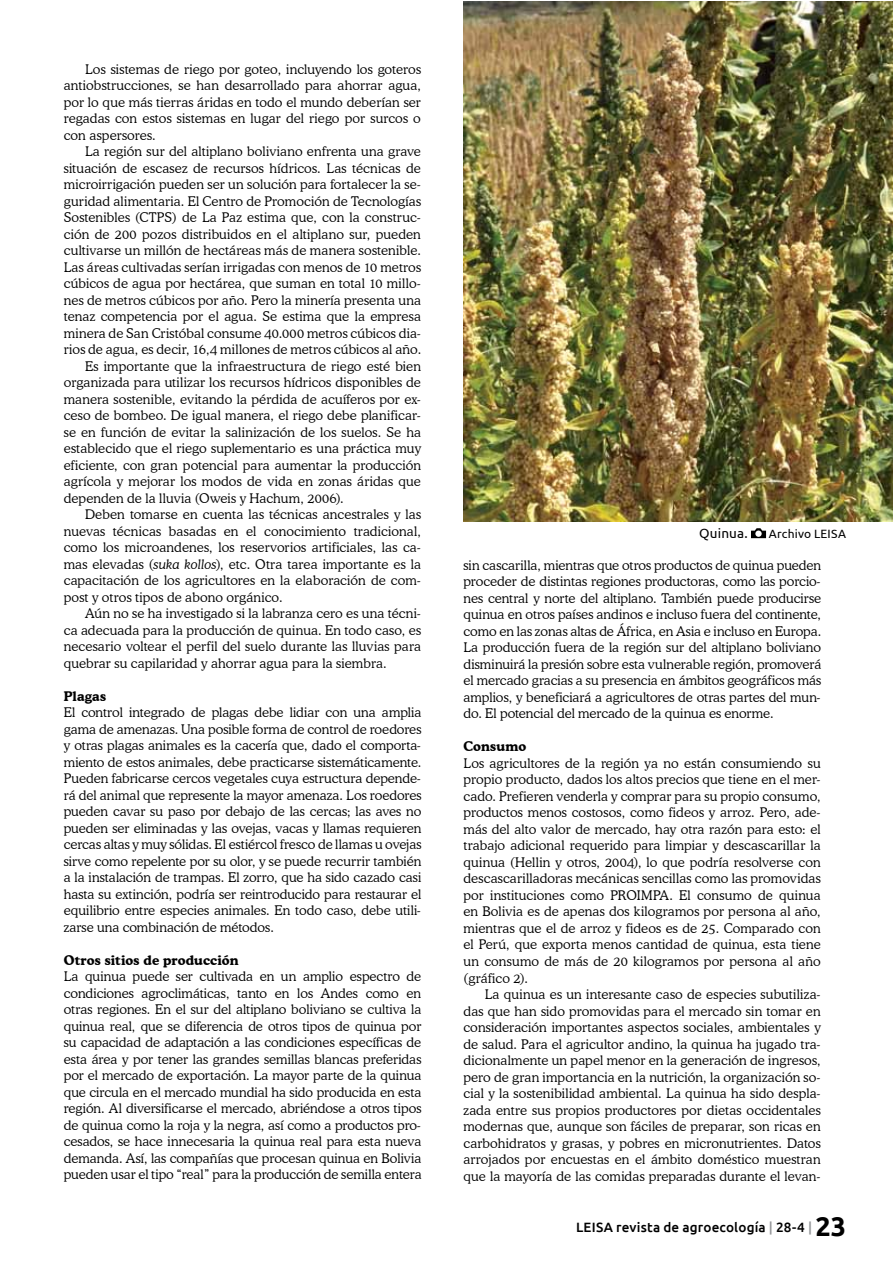
<style>
.page{position:relative;width:893px;height:1263px;background:#fff}
.page>*{position:absolute;margin:0;border:0;box-sizing:border-box;transform-origin:0 0}
.t1{font:500 13.5px "Ubuntu";letter-spacing:.01em;color:#000}
.t2{font:13.5px "Ubuntu";letter-spacing:.01em;color:#000}
.t3{font:300 13.2px/16.5px "Cooper BT";letter-spacing:.01em;color:#000;text-align:justify}
.t4{font:700 13.2px "Cooper BT";letter-spacing:.015em;color:#000}
.t5{font:12px "Ubuntu";letter-spacing:.02em;color:#000}
.s1{font-style:italic}
.s2{color:#939598}
.s3{font-weight:700;font-size:27px}
</style>
<div class="page">
<img style="left:463px;top:1px;width:429px;height:521px">
<svg style="left:751px;top:528px;width:15px;height:10px"></svg>
<p class="t3" style="left:64px;top:61px;width:359px;text-indent:21px">Los sistemas de riego por goteo, incluyendo los goteros antiobstrucciones, se han desarrollado para ahorrar agua, por lo que más tierras áridas en todo el mundo deberían ser regadas con estos sistemas en lugar del riego por surcos o con aspersores.</p>
<p class="t3" style="left:85px;top:143px;width:337px">La región sur del altiplano boliviano enfrenta una grave</p>
<p class="t3" style="left:64px;top:160px;width:359px">situación de escasez de recursos hídricos. Las técnicas de</p>
<p class="t3" style="left:64px;top:176px;width:359px">microirrigación pueden ser un solución para fortalecer la se-</p>
<p class="t3" style="left:64px;top:193px;width:359px">guridad alimentaria. El Centro de Promoción de Tecnologías</p>
<p class="t3" style="left:64px;top:209px;width:359px">Sostenibles (CTPS) de La Paz estima que, con la construc-</p>
<p class="t3" style="left:64px;top:226px;width:359px">ción de 200 pozos distribuidos en el altiplano sur, pueden</p>
<p class="t3" style="left:64px;top:242px;width:359px">cultivarse un millón de hectáreas más de manera sostenible.</p>
<p class="t3" style="left:64px;top:259px;width:359px">Las áreas cultivadas serían irrigadas con menos de 10 metros</p>
<p class="t3" style="left:64px;top:275px;width:359px">cúbicos de agua por hectárea, que suman en total 10 millo-</p>
<p class="t3" style="left:64px;top:292px;width:359px">nes de metros cúbicos por año. Pero la minería presenta una</p>
<p class="t3" style="left:64px;top:308px;width:359px">tenaz competencia por el agua. Se estima que la empresa</p>
<p class="t3" style="left:64px;top:325px;width:359px">minera de San Cristóbal consume 40.000 metros cúbicos dia-</p>
<p class="t3" style="left:64px;top:341px;width:359px">rios de agua, es decir, 16,4 millones de metros cúbicos al año.</p>
<p class="t3" style="left:85px;top:358px;width:337px">Es importante que la infraestructura de riego esté bien</p>
<p class="t3" style="left:64px;top:374px;width:359px">organizada para utilizar los recursos hídricos disponibles de</p>
<p class="t3" style="left:64px;top:391px;width:359px">manera sostenible, evitando la pérdida de acuíferos por ex-</p>
<p class="t3" style="left:64px;top:407px;width:359px">ceso de bombeo. De igual manera, el riego debe planificar-</p>
<p class="t3" style="left:64px;top:424px;width:359px">se en función de evitar la salinización de los suelos. Se ha</p>
<p class="t3" style="left:64px;top:440px;width:359px">establecido que el riego suplementario es una práctica muy</p>
<p class="t3" style="left:64px;top:457px;width:359px">eficiente, con gran potencial para aumentar la producción</p>
<p class="t3" style="left:64px;top:473px;width:359px">agrícola y mejorar los modos de vida en zonas áridas que</p>
<p class="t3" style="left:64px;top:490px;width:281px">dependen de la lluvia (Oweis y Hachum, 2006).</p>
<p class="t3" style="left:85px;top:506px;width:337px">Deben tomarse en cuenta las técnicas ancestrales y las</p>
<p class="t3" style="left:64px;top:523px;width:359px">nuevas técnicas basadas en el conocimiento tradicional,</p>
<p class="t3" style="left:64px;top:539px;width:359px">como los microandenes, los reservorios artificiales, las ca-</p>
<p class="t3" style="left:64px;top:556px;width:359px">mas elevadas (<span class="s1">suka kollos</span>), etc. Otra tarea importante es la</p>
<p class="t3" style="left:64px;top:572px;width:359px">capacitación de los agricultores en la elaboración de com-</p>
<p class="t3" style="left:64px;top:589px;width:220px">post y otros tipos de abono orgánico.</p>
<p class="t3" style="left:85px;top:605px;width:337px">Aún no se ha investigado si la labranza cero es una técni-</p>
<p class="t3" style="left:64px;top:622px;width:359px">ca adecuada para la producción de quinua. En todo caso, es</p>
<p class="t3" style="left:64px;top:638px;width:359px">necesario voltear el perfil del suelo durante las lluvias para</p>
<p class="t3" style="left:64px;top:655px;width:324px">quebrar su capilaridad y ahorrar agua para la siembra.</p>
<p class="t4" style="left:64px;top:688px;width:44px">Plagas</p>
<p class="t3" style="left:64px;top:704px;width:359px">El control integrado de plagas debe lidiar con una amplia gama de amenazas. Una posible forma de control de roedores y otras plagas animales es la cacería que, dado el comporta&shy;miento de estos animales, debe practicarse sistemáticamente.<br>Pueden fabricarse cercos vegetales cuya estructura depende&shy;rá del animal que represente la mayor amenaza. Los roedores pueden cavar su paso por debajo de las cercas; las aves no pueden ser eliminadas y las ovejas, vacas y llamas requieren cercas altas y muy sólidas. El estiércol fresco de llamas u ovejas sirve como repelente por su olor, y se puede recurrir también a la instalación de trampas. El zorro, que ha sido cazado casi hasta su extinción, podría ser reintroducido para restaurar el equilibrio entre especies animales. En todo caso, debe utili&shy;zarse una combinación de métodos.</p>
<p class="t4" style="left:64px;top:952px;width:176px">Otros sitios de producción</p>
<p class="t3" style="left:64px;top:968px;width:359px">La quinua puede ser cultivada en un amplio espectro de condiciones agroclimáticas, tanto en los Andes como en otras regiones. En el sur del altiplano boliviano se cultiva la quinua real, que se diferencia de otros tipos de quinua por su capacidad de adaptación a las condiciones específicas de esta área y por tener las grandes semillas blancas preferidas por el mercado de exportación. La mayor parte de la quinua que circula en el mercado mundial ha sido producida en esta región. Al diversificarse el mercado, abriéndose a otros tipos de quinua como la roja y la negra, así como a productos pro&shy;cesados, se hace innecesaria la quinua real para esta nueva demanda. Así, las compañías que procesan quinua en Bolivia pueden usar el tipo “real” para la producción de semilla entera</p>
<p class="t2" style="left:699px;top:525px;width:50px">Quinua.</p>
<p class="t5" style="left:769px;top:527px;width:79px">Archivo LEISA</p>
<p class="t3" style="left:463px;top:557px;width:359px">sin cascarilla, mientras que otros productos de quinua pueden proceder de distintas regiones productoras, como las porcio&shy;nes central y norte del altiplano. También puede producirse quinua en otros países andinos e incluso fuera del continente, como en las zonas altas de África, en Asia e incluso en Europa.<br>La producción fuera de la región sur del altiplano boliviano disminuirá la presión sobre esta vulnerable región, promoverá el mercado gracias a su presencia en ámbitos geográficos más amplios, y beneficiará a agricultores de otras partes del mun&shy;do. El potencial del mercado de la quinua es enorme.</p>
<p class="t4" style="left:463px;top:738px;width:64px">Consumo</p>
<p class="t3" style="left:463px;top:755px;width:359px">Los agricultores de la región ya no están consumiendo su propio producto, dados los altos precios que tiene en el mer&shy;cado. Prefieren venderla y comprar para su propio consumo, productos menos costosos, como fideos y arroz. Pero, ade&shy;más del alto valor de mercado, hay otra razón para esto: el trabajo adicional requerido para limpiar y descascarillar la quinua (Hellin y otros, 2004), lo que podría resolverse con descascarilladoras mecánicas sencillas como las promovidas por instituciones como PROIMPA. El consumo de quinua en Bolivia es de apenas dos kilogramos por persona al año, mientras que el de arroz y fideos es de 25. Comparado con el Perú, que exporta menos cantidad de quinua, esta tiene un consumo de más de 20 kilogramos por persona al año (gráfico 2).</p>
<p class="t3" style="left:463px;top:986px;width:359px;text-indent:21px">La quinua es un interesante caso de especies subutiliza&shy;das que han sido promovidas para el mercado sin tomar en consideración importantes aspectos sociales, ambientales y de salud. Para el agricultor andino, la quinua ha jugado tra&shy;dicionalmente un papel menor en la generación de ingresos, pero de gran importancia en la nutrición, la organización so&shy;cial y la sostenibilidad ambiental. La quinua ha sido despla&shy;zada entre sus propios productores por dietas occidentales modernas que, aunque son fáciles de preparar, son ricas en carbohidratos y grasas, y pobres en micronutrientes. Datos arrojados por encuestas en el ámbito doméstico muestran que la mayoría de las comidas preparadas durante el levan-</p>
<p class="t1" style="left:576px;top:1219px;width:271px">LEISA revista de agroecología <span class="s2">|</span> 28-4 <span class="s2">|</span> <span class="s3">23</span></p>
</div>
